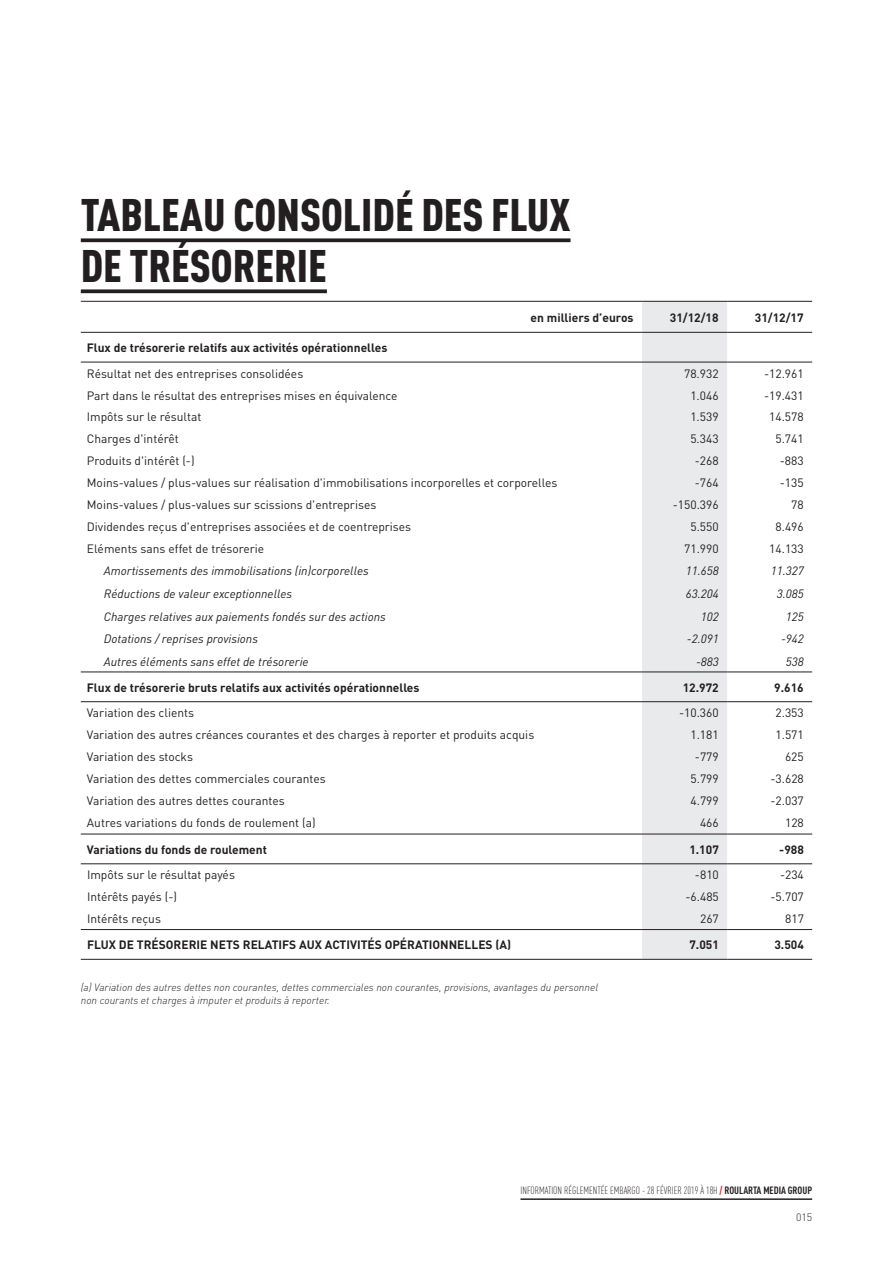
<style>
.page{position:relative;width:893px;height:1263px;background:#fff}
.page>*{position:absolute;margin:0;border:0;box-sizing:border-box;transform-origin:0 0}
.t1{font:900 45px/51px "DIN Cond";color:#231f20}
.t2{font:12px "DIN";color:#231f20}
.t3{font:700 12px "DIN";color:#231f20}
.t4{font:italic 12px "DIN";color:#231f20}
.t5{font:italic 300 10.5px/13.5px "DIN";color:#231f20}
.t6{font:300 10.5px "DIN Cond";color:#231f20}
.t7{font:300 10.5px "DIN";color:#231f20}
.s1{font-weight:700;color:#ee1d23}
.s2{font-weight:700}
</style>
<div class="page">
<hr style="left:520px;top:1198px;width:292px;height:2px;background:#231f20">
<svg style="left:81px;top:238px;width:490px;height:4px;fill:#231f20"></svg>
<svg style="left:81px;top:289px;width:246px;height:4px"></svg>
<div style="left:642px;top:302px;width:85px;height:657px;background:#e9eaeb"></div>
<hr style="left:81px;top:929px;width:561px;height:1px;background:#231f20">
<hr style="left:642px;top:929px;width:85px;height:1px;background:#231f20">
<hr style="left:727px;top:929px;width:85px;height:1px;background:#231f20">
<hr style="left:81px;top:301px;width:561px;height:1px;background:#231f20">
<hr style="left:642px;top:301px;width:85px;height:1px;background:#231f20">
<hr style="left:727px;top:301px;width:85px;height:1px;background:#231f20">
<hr style="left:81px;top:332px;width:561px;height:1px;background:#231f20">
<hr style="left:642px;top:332px;width:85px;height:1px;background:#231f20">
<hr style="left:727px;top:332px;width:85px;height:1px;background:#231f20">
<hr style="left:81px;top:362px;width:561px;height:1px;background:#231f20">
<hr style="left:642px;top:362px;width:85px;height:1px;background:#231f20">
<hr style="left:727px;top:362px;width:85px;height:1px;background:#231f20">
<hr style="left:81px;top:672px;width:561px;height:1px;background:#231f20">
<hr style="left:642px;top:672px;width:85px;height:1px;background:#231f20">
<hr style="left:727px;top:672px;width:85px;height:1px;background:#231f20">
<hr style="left:81px;top:701px;width:561px;height:1px;background:#231f20">
<hr style="left:642px;top:701px;width:85px;height:1px;background:#231f20">
<hr style="left:727px;top:701px;width:85px;height:1px;background:#231f20">
<hr style="left:81px;top:863px;width:561px;height:1px;background:#231f20">
<hr style="left:642px;top:863px;width:85px;height:1px;background:#231f20">
<hr style="left:727px;top:863px;width:85px;height:1px;background:#231f20">
<hr style="left:81px;top:834px;width:561px;height:1px;background:#231f20">
<hr style="left:642px;top:834px;width:85px;height:1px;background:#231f20">
<hr style="left:727px;top:834px;width:85px;height:1px;background:#231f20">
<hr style="left:81px;top:959px;width:561px;height:1px;background:#231f20">
<hr style="left:642px;top:959px;width:85px;height:1px;background:#231f20">
<hr style="left:727px;top:959px;width:85px;height:1px;background:#231f20">
<h1 class="t1" style="left:81px;top:188px;width:491px">TABLEAU CONSOLIDÉ DES FLUX<br>DE TRÉSORERIE</h1>
<p class="t3" style="left:531px;top:309px;width:104px">en milliers d’euros</p>
<p class="t3" style="left:670px;top:309px;width:50px">31/12/18</p>
<p class="t3" style="left:755px;top:309px;width:50px">31/12/17</p>
<p class="t3" style="left:87px;top:340px;width:302px">Flux de trésorerie relatifs aux activités opérationnelles</p>
<p class="t2" style="left:87px;top:366px;width:218px">Résultat net des entreprises consolidées</p>
<p class="t2" style="left:684px;top:366px;width:36px">78.932</p>
<p class="t2" style="left:764px;top:366px;width:41px">-12.961</p>
<p class="t2" style="left:87px;top:388px;width:312px">Part dans le résultat des entreprises mises en équivalence</p>
<p class="t2" style="left:690px;top:388px;width:30px">1.046</p>
<p class="t2" style="left:764px;top:388px;width:41px">-19.431</p>
<p class="t2" style="left:87px;top:410px;width:116px">Impôts sur le résultat</p>
<p class="t2" style="left:690px;top:410px;width:30px">1.539</p>
<p class="t2" style="left:769px;top:410px;width:36px">14.578</p>
<p class="t2" style="left:87px;top:432px;width:93px">Charges d'intérêt</p>
<p class="t2" style="left:690px;top:432px;width:30px">5.343</p>
<p class="t2" style="left:775px;top:432px;width:30px">5.741</p>
<p class="t2" style="left:87px;top:454px;width:109px">Produits d'intérêt (-)</p>
<p class="t2" style="left:695px;top:454px;width:25px">-268</p>
<p class="t2" style="left:780px;top:454px;width:25px">-883</p>
<p class="t2" style="left:87px;top:476px;width:472px">Moins-values / plus-values sur réalisation d'immobilisations incorporelles et corporelles</p>
<p class="t2" style="left:695px;top:476px;width:25px">-764</p>
<p class="t2" style="left:780px;top:476px;width:25px">-135</p>
<p class="t2" style="left:87px;top:498px;width:291px">Moins-values / plus-values sur scissions d'entreprises</p>
<p class="t2" style="left:673px;top:498px;width:47px">-150.396</p>
<p class="t2" style="left:791px;top:498px;width:14px">78</p>
<p class="t2" style="left:87px;top:520px;width:326px">Dividendes reçus d'entreprises associées et de coentreprises</p>
<p class="t2" style="left:690px;top:520px;width:30px">5.550</p>
<p class="t2" style="left:775px;top:520px;width:30px">8.496</p>
<p class="t2" style="left:87px;top:542px;width:179px">Eléments sans effet de trésorerie</p>
<p class="t2" style="left:684px;top:542px;width:36px">71.990</p>
<p class="t2" style="left:769px;top:542px;width:36px">14.133</p>
<p class="t4" style="left:104px;top:564px;width:266px">Amortissements des immobilisations (in)corporelles</p>
<p class="t4" style="left:686px;top:564px;width:34px">11.658</p>
<p class="t4" style="left:771px;top:564px;width:34px">11.327</p>
<p class="t4" style="left:104px;top:586px;width:190px">Réductions de valeur exceptionnelles</p>
<p class="t4" style="left:686px;top:586px;width:34px">63.204</p>
<p class="t4" style="left:777px;top:586px;width:28px">3.085</p>
<p class="t4" style="left:104px;top:609px;width:283px">Charges relatives aux paiements fondés sur des actions</p>
<p class="t4" style="left:701px;top:609px;width:19px">102</p>
<p class="t4" style="left:786px;top:609px;width:19px">125</p>
<p class="t4" style="left:104px;top:631px;width:156px">Dotations / reprises provisions</p>
<p class="t4" style="left:687px;top:631px;width:33px">-2.091</p>
<p class="t4" style="left:781px;top:631px;width:24px">-942</p>
<p class="t4" style="left:104px;top:654px;width:206px">Autres éléments sans effet de trésorerie</p>
<p class="t4" style="left:696px;top:654px;width:24px">-883</p>
<p class="t4" style="left:786px;top:654px;width:19px">538</p>
<p class="t3" style="left:87px;top:679px;width:334px">Flux de trésorerie bruts relatifs aux activités opérationnelles</p>
<p class="t3" style="left:683px;top:679px;width:37px">12.972</p>
<p class="t3" style="left:774px;top:679px;width:31px">9.616</p>
<p class="t2" style="left:87px;top:706px;width:109px">Variation des clients</p>
<p class="t2" style="left:679px;top:706px;width:41px">-10.360</p>
<p class="t2" style="left:775px;top:706px;width:30px">2.353</p>
<p class="t2" style="left:87px;top:728px;width:449px">Variation des autres créances courantes et des charges à reporter et produits acquis</p>
<p class="t2" style="left:690px;top:728px;width:30px">1.181</p>
<p class="t2" style="left:775px;top:728px;width:30px">1.571</p>
<p class="t2" style="left:87px;top:750px;width:108px">Variation des stocks</p>
<p class="t2" style="left:695px;top:750px;width:25px">-779</p>
<p class="t2" style="left:785px;top:750px;width:20px">625</p>
<p class="t2" style="left:87px;top:772px;width:240px">Variation des dettes commerciales courantes</p>
<p class="t2" style="left:690px;top:772px;width:30px">5.799</p>
<p class="t2" style="left:770px;top:772px;width:35px">-3.628</p>
<p class="t2" style="left:87px;top:794px;width:199px">Variation des autres dettes courantes</p>
<p class="t2" style="left:690px;top:794px;width:30px">4.799</p>
<p class="t2" style="left:770px;top:794px;width:35px">-2.037</p>
<p class="t2" style="left:87px;top:816px;width:230px">Autres variations du fonds de roulement (a)</p>
<p class="t2" style="left:700px;top:816px;width:20px">466</p>
<p class="t2" style="left:785px;top:816px;width:20px">128</p>
<p class="t3" style="left:87px;top:841px;width:181px">Variations du fonds de roulement</p>
<p class="t3" style="left:689px;top:841px;width:31px">1.107</p>
<p class="t3" style="left:779px;top:841px;width:26px">-988</p>
<p class="t2" style="left:87px;top:868px;width:149px">Impôts sur le résultat payés</p>
<p class="t2" style="left:695px;top:868px;width:25px">-810</p>
<p class="t2" style="left:780px;top:868px;width:25px">-234</p>
<p class="t2" style="left:87px;top:890px;width:92px">Intérêts payés (-)</p>
<p class="t2" style="left:685px;top:890px;width:35px">-6.485</p>
<p class="t2" style="left:770px;top:890px;width:35px">-5.707</p>
<p class="t2" style="left:87px;top:912px;width:75px">Intérêts reçus</p>
<p class="t2" style="left:700px;top:912px;width:20px">267</p>
<p class="t2" style="left:785px;top:912px;width:20px">817</p>
<p class="t3" style="left:87px;top:937px;width:426px">FLUX DE TRÉSORERIE NETS RELATIFS AUX ACTIVITÉS OPÉRATIONNELLES (A)</p>
<p class="t3" style="left:689px;top:937px;width:31px">7.051</p>
<p class="t3" style="left:774px;top:937px;width:31px">3.504</p>
<p class="t5" style="left:81px;top:980px;width:519px">(a) Variation des autres dettes non courantes, dettes commerciales non courantes, provisions, avantages du personnel non courants et charges à imputer et produits à reporter.</p>
<p class="t6" style="left:520px;top:1184px;width:293px">INFORMATION RÉGLEMENTÉE EMBARGO - 28 FÉVRIER 2019 À 18H <span class="s1">/</span> <span class="s2">ROULARTA MEDIA GROUP</span></p>
<p class="t7" style="left:796px;top:1210px;width:18px">015</p>
</div>
